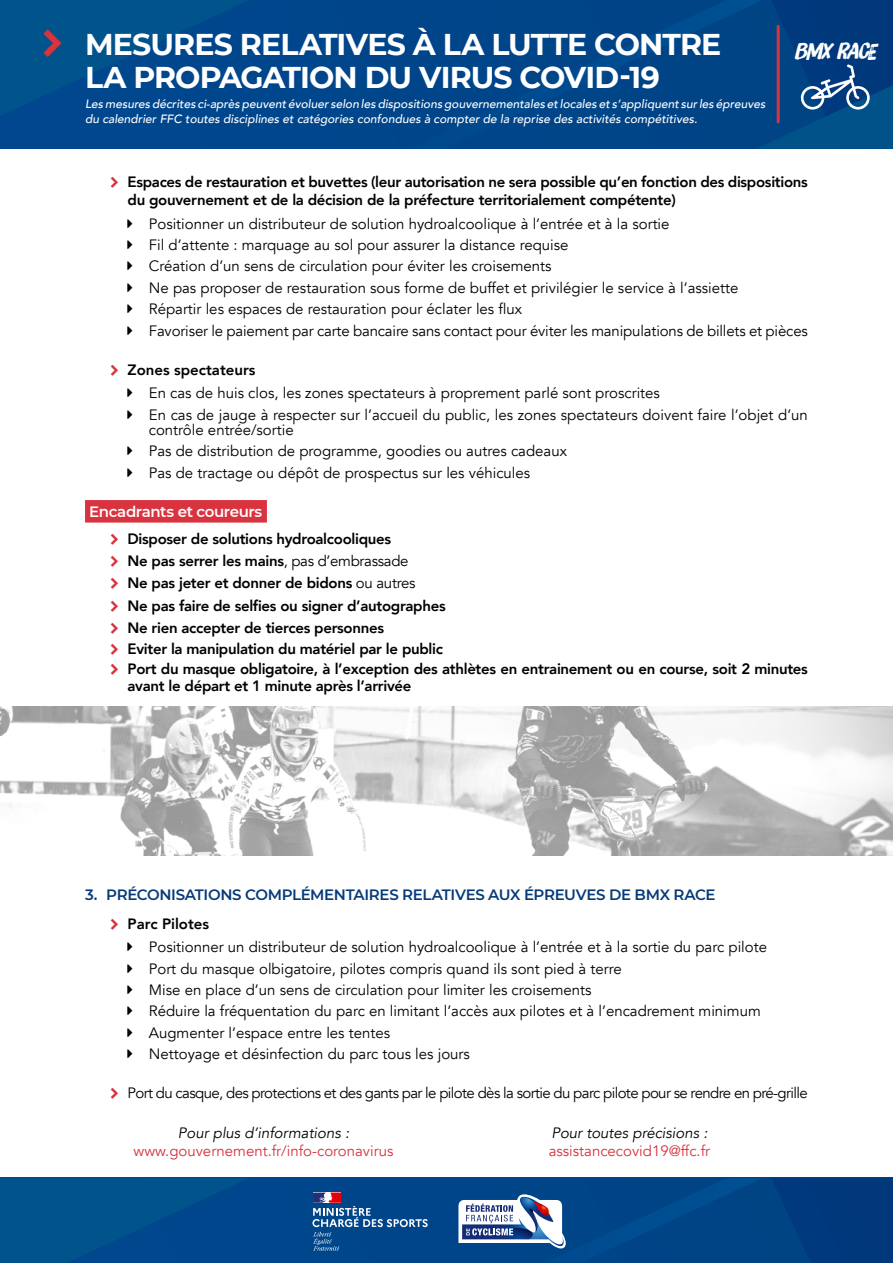
<style>
.page{position:relative;width:893px;height:1263px;background:#fff}
.page>*{position:absolute;margin:0;border:0;box-sizing:border-box;transform-origin:0 0}
.t1{font:700 30px/33px "Montserrat";letter-spacing:-.03em;color:#fff}
.t2{font:21.9px "Brush Up Too W01";letter-spacing:-.03em;color:#fff}
.t3{font:15px/21.3px "Avenir";color:#000}
.t4{font:800 15px/22.2px "Avenir";letter-spacing:-.02em;color:#000}
.t5{font:15px "Avenir";letter-spacing:-.04em;color:#000}
.t6{font:600 15px "Montserrat";letter-spacing:-.02em;color:#063a79}
.t7{font:15px "Avenir";color:#d8333f}
.t8{font:italic 15px "Avenir";color:#000}
.t9{font:800 15px "Avenir";color:#000}
.t10{font:600 15px "Montserrat";letter-spacing:-.025em;color:#fff}
.t11{font:italic 500 12px/15px "Avenir";color:#fff}
.s1{font-weight:400}
</style>
<div class="page">
<div style="left:0;top:1178px;width:893px;height:85px;background:#004588"></div>
<svg style="left:771px;top:1178px;width:122px;height:85px"></svg>
<svg style="left:0;top:1178px;width:247px;height:85px"></svg>
<div style="left:0;top:0;width:893px;height:149px;background:#004589"></div>
<svg style="left:458px;top:1194px;width:108px;height:55px"></svg>
<svg style="left:312px;top:1192px;width:116px;height:58px"></svg>
<svg style="left:760px;top:0;width:133px;height:148px"></svg>
<hr style="left:777px;top:26px;width:3px;height:96px;background:#d8333f">
<div style="left:85px;top:500px;width:182px;height:23px;background:#d8333f"></div>
<img style="left:0;top:707px;width:893px;height:149px">
<svg style="left:0;top:0;width:248px;height:116px"></svg>
<h1 class="t1" style="left:85px;top:27px;width:638px">MESURES RELATIVES À LA LUTTE CONTRE<br>LA PROPAGATION DU VIRUS COVID-19</h1>
<p class="t11" style="left:85px;top:96px;width:682px">Les mesures décrites ci-après peuvent évoluer selon les dispositions gouvernementales et locales et s’appliquent sur les épreuves du calendrier FFC toutes disciplines et catégories confondues à compter de la reprise des activités compétitives.</p>
<h2 class="t2" style="left:795px;top:39px;width:83px">BMX RACE</h2>
<p class="t4" style="left:128px;top:173px;width:682px;line-height:18px">Espaces de restauration et buvettes (leur autorisation ne sera possible qu’en fonction des dispositions du gouvernement et de la décision de la préfecture territorialement compétente)</p>
<p class="t3" style="left:149px;top:213px;width:661px">Positionner un distributeur de solution hydroalcoolique à l’entrée et à la sortie<br>Fil d’attente : marquage au sol pour assurer la distance requise<br>Création d’un sens de circulation pour éviter les croisements<br>Ne pas proposer de restauration sous forme de buffet et privilégier le service à l’assiette<br>Répartir les espaces de restauration pour éclater les flux<br>Favoriser le paiement par carte bancaire sans contact pour éviter les manipulations de billets et pièces</p>
<p class="t9" style="left:128px;top:358px;width:130px">Zones spectateurs</p>
<p class="t3" style="left:149px;top:383px;width:661px">En cas de huis clos, les zones spectateurs à proprement parlé sont proscrites<br>En cas de jauge à respecter sur l’accueil du public, les zones spectateurs doivent faire l’objet d’un</p>
<p class="t3" style="left:149px;top:419px;width:420px">contrôle entrée/sortie<br>Pas de distribution de programme, goodies ou autres cadeaux<br>Pas de tractage ou dépôt de prospectus sur les véhicules</p>
<p class="t10" style="left:89px;top:501px;width:174px">Encadrants et coureurs</p>
<p class="t4" style="left:128px;top:528px;width:320px">Disposer de solutions hydroalcooliques<br>Ne pas serrer les mains<span class="s1">, pas d’embrassade<br></span>Ne pas jeter et donner de bidons <span class="s1">ou autres<br></span>Ne pas faire de selfies ou signer d’autographes Ne rien accepter de tierces personnes</p>
<p class="t4" style="left:128px;top:638px;width:682px;line-height:20.7px">Eviter la manipulation du matériel par le public<br>Port du masque obligatoire, à l’exception des athlètes en entrainement ou en course, soit 2 minutes</p>
<p class="t4" style="left:128px;top:675px;width:285px">avant le départ et 1 minute après l’arrivée</p>
<p class="t6" style="left:85px;top:884px;width:632px">3. PRÉCONISATIONS COMPLÉMENTAIRES RELATIVES AUX ÉPREUVES DE BMX RACE</p>
<p class="t9" style="left:128px;top:912px;width:83px">Parc Pilotes</p>
<p class="t3" style="left:149px;top:937px;width:620px">Positionner un distributeur de solution hydroalcoolique à l’entrée et à la sortie du parc pilote Port du masque olbigatoire, pilotes compris quand ils sont pied à terre<br>Mise en place d’un sens de circulation pour limiter les croisements<br>Réduire la fréquentation du parc en limitant l’accès aux pilotes et à l’encadrement minimum Augmenter l’espace entre les tentes<br>Nettoyage et désinfection du parc tous les jours</p>
<p class="t5" style="left:128px;top:1084px;width:682px">Port du casque, des protections et des gants par le pilote dès la sortie du parc pilote pour se rendre en pré-grille</p>
<p class="t8" style="left:178px;top:1123px;width:173px">Pour plus d’informations :</p>
<p class="t7" style="left:134px;top:1141px;width:261px">www.gouvernement.fr/info-coronavirus</p>
<p class="t8" style="left:551px;top:1123px;width:158px">Pour toutes précisions :</p>
<p class="t7" style="left:549px;top:1141px;width:163px">assistancecovid19@ffc.fr</p>
</div>
